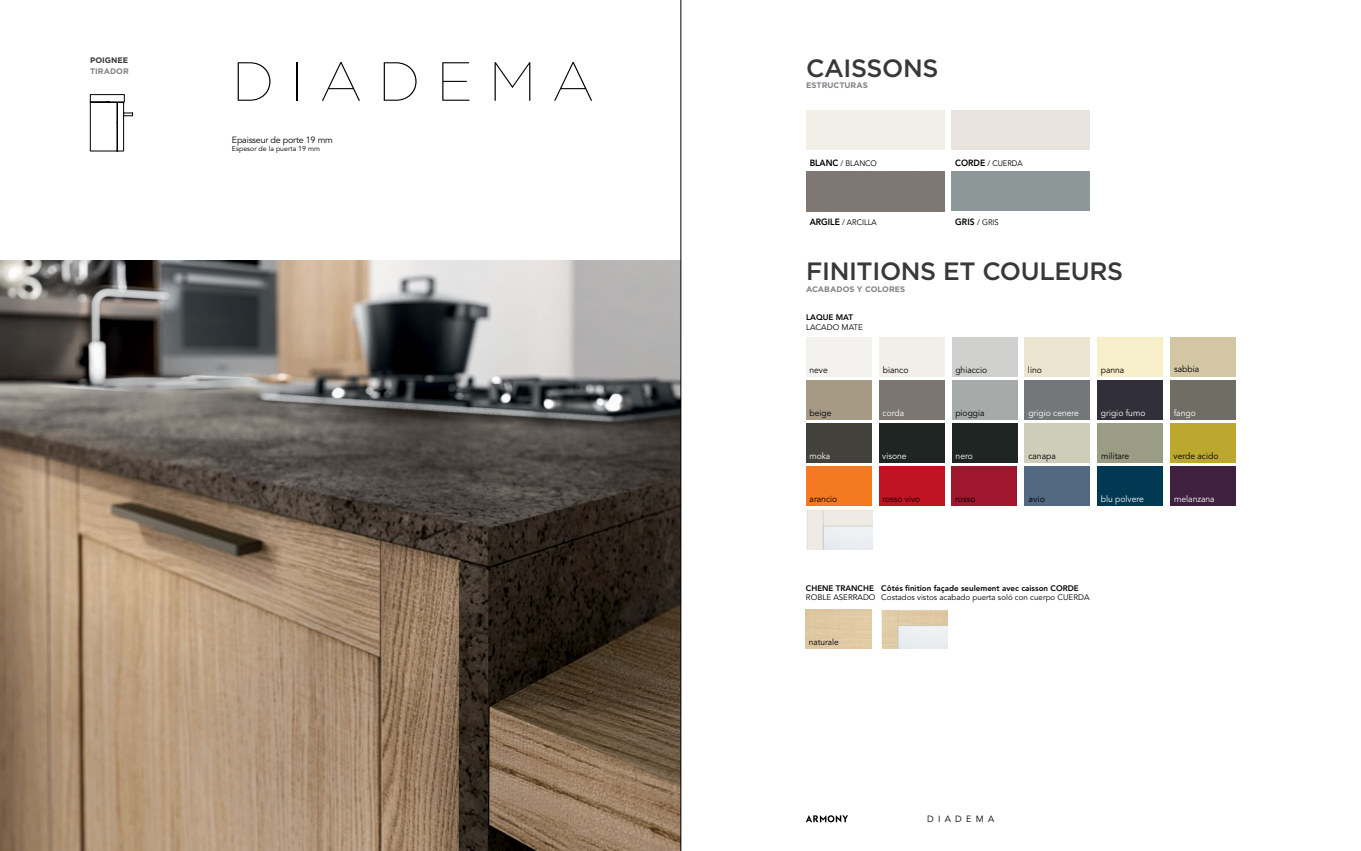
<style>
.page{position:relative;width:1361px;height:851px;background:#fff}
.page>*{position:absolute;margin:0;border:0;box-sizing:border-box;transform-origin:0 0}
.t1{font:100 55px "Gotham";letter-spacing:.29em;color:#000}
.t2{font:500 25px "Gotham";letter-spacing:-.015em;color:#383839}
.t3{font:9px "Avenir LT Std";color:#000;scale:.95 1}
.t4{font:9px "Avenir LT Std";color:#fff;scale:.95 1}
.t5{font:9px "Avenir LT Std";letter-spacing:-.025em;color:#000}
.t6{font:9px "Avenir LT Std";letter-spacing:.47em;color:#000}
.t7{font:9px "Avenir LT Std";color:#000}
.t8{font:8.7px "Avenir LT Std";color:#000;scale:.95 1}
.t9{font:8px "Avenir LT Std";color:#000}
.t10{font:800 8px "Avenir LT Std";color:#000}
.t11{font:8px "Avenir LT Std";color:#000;scale:.95 1}
.t12{font:700 8px "Gotham";color:#818385}
.t13{font:700 8px "Gotham";color:#383839}
.t14{font:7px "Avenir LT Std";color:#000}
.s1{font-weight:800;font-size:9px}
</style>
<div class="page">
<svg style="left:90px;top:94px;width:43px;height:57px"></svg>
<img style="left:0;top:260px;width:680px;height:590px">
<img style="left:806px;top:510px;width:66px;height:39px">
<div style="left:879px;top:337px;width:65px;height:39px;background:#f2eee8"></div>
<div style="left:806px;top:337px;width:66px;height:39px;background:#f4f2ef"></div>
<div style="left:1024px;top:337px;width:66px;height:39px;background:#ebe4d0"></div>
<div style="left:1170px;top:337px;width:65px;height:39px;background:#d3c6a3"></div>
<div style="left:951px;top:337px;width:66px;height:39px;background:#d0d1cf"></div>
<div style="left:1097px;top:337px;width:66px;height:39px;background:#f7efc9"></div>
<div style="left:806px;top:380px;width:66px;height:39px;background:#a79a84"></div>
<div style="left:951px;top:423px;width:66px;height:39px;background:#1e2522"></div>
<div style="left:1097px;top:380px;width:66px;height:39px;background:#312f39"></div>
<div style="left:952px;top:380px;width:65px;height:39px;background:#a6aba9"></div>
<div style="left:1170px;top:380px;width:66px;height:39px;background:#706d65"></div>
<div style="left:879px;top:423px;width:65px;height:39px;background:#1e2522"></div>
<div style="left:1024px;top:380px;width:66px;height:39px;background:#737779"></div>
<div style="left:806px;top:423px;width:66px;height:39px;background:#43413b"></div>
<div style="left:879px;top:380px;width:65px;height:39px;background:#7b7770"></div>
<div style="left:1024px;top:423px;width:66px;height:39px;background:#cdceba"></div>
<div style="left:806px;top:466px;width:65px;height:39px;background:#f47920"></div>
<div style="left:1097px;top:423px;width:66px;height:39px;background:#9a9d83"></div>
<div style="left:879px;top:466px;width:65px;height:39px;background:#c01324"></div>
<div style="left:951px;top:466px;width:66px;height:39px;background:#9e172e"></div>
<div style="left:1170px;top:423px;width:65px;height:39px;background:#bca82f"></div>
<div style="left:1024px;top:466px;width:66px;height:39px;background:#536881"></div>
<div style="left:1097px;top:466px;width:66px;height:39px;background:#003951"></div>
<div style="left:1170px;top:466px;width:66px;height:39px;background:#3f203f"></div>
<img style="left:881px;top:609px;width:66px;height:39px">
<svg style="left:806px;top:815px;width:42px;height:7px"></svg>
<div style="left:806px;top:110px;width:138px;height:40px;background:#f2eee8"></div>
<div style="left:951px;top:110px;width:139px;height:40px;background:#e8e3de"></div>
<div style="left:951px;top:171px;width:139px;height:40px;background:#8d9798"></div>
<hr style="left:680px;top:0;width:1px;height:850px;background:#000">
<p class="t13" style="left:90px;top:55px;width:40px">POIGNEE</p>
<p class="t12" style="left:90px;top:66px;width:40px">TIRADOR</p>
<h1 class="t1" style="left:232px;top:47px;width:364px">DIADEMA</h1>
<p class="t5" style="left:232px;top:135px;width:102px">Epaisseur de porte 19 mm</p>
<p class="t14" style="left:232px;top:145px;width:90px">Espesor de la puerta 19 mm</p>
<h2 class="t2" style="left:806px;top:51px;width:134px">CAISSONS</h2>
<p class="t12" style="left:806px;top:80px;width:63px">ESTRUCTURAS</p>
<p class="t11" style="left:809px;top:158px;width:72px"><span class="s1">BLANC</span> / BLANCO</p>
<p class="t11" style="left:955px;top:158px;width:73px"><span class="s1">CORDE</span> / CUERDA</p>
<p class="t11" style="left:809px;top:218px;width:72px"><span class="s1">ARGILE</span> / ARCILLA</p>
<p class="t11" style="left:955px;top:218px;width:47px"><span class="s1">GRIS</span> / GRIS</p>
<h2 class="t2" style="left:806px;top:255px;width:318px">FINITIONS ET COULEURS</h2>
<p class="t12" style="left:806px;top:283px;width:101px">ACABADOS Y COLORES</p>
<p class="t10" style="left:806px;top:312px;width:48px">LAQUE MAT</p>
<p class="t9" style="left:806px;top:322px;width:58px">LACADO MATE</p>
<p class="t3" style="left:809px;top:364px;width:21px">neve</p>
<p class="t3" style="left:883px;top:364px;width:29px">bianco</p>
<p class="t3" style="left:955px;top:364px;width:35px">ghiaccio</p>
<p class="t3" style="left:1028px;top:364px;width:16px">lino</p>
<p class="t3" style="left:1100px;top:364px;width:26px">panna</p>
<p class="t3" style="left:1174px;top:364px;width:28px">sabbia</p>
<p class="t3" style="left:809px;top:407px;width:25px">beige</p>
<p class="t4" style="left:882px;top:407px;width:24px">corda</p>
<p class="t3" style="left:955px;top:407px;width:32px">pioggia</p>
<p class="t4" style="left:1028px;top:407px;width:55px">grigio cenere</p>
<p class="t4" style="left:1101px;top:407px;width:48px">grigio fumo</p>
<p class="t4" style="left:1173px;top:407px;width:25px">fango</p>
<p class="t4" style="left:809px;top:451px;width:24px">moka</p>
<p class="t4" style="left:882px;top:451px;width:27px">visone</p>
<p class="t4" style="left:955px;top:451px;width:20px">nero</p>
<p class="t3" style="left:1028px;top:451px;width:30px">canapa</p>
<p class="t3" style="left:1101px;top:451px;width:31px">militare</p>
<p class="t3" style="left:1173px;top:451px;width:49px">verde acido</p>
<p class="t3" style="left:809px;top:494px;width:31px">arancio</p>
<p class="t3" style="left:882px;top:494px;width:41px">rosso vivo</p>
<p class="t3" style="left:955px;top:494px;width:23px">rosso</p>
<p class="t7" style="left:1028px;top:494px;width:18px">avio</p>
<p class="t4" style="left:1101px;top:494px;width:47px">blu polvere</p>
<p class="t4" style="left:1174px;top:494px;width:44px">melanzana</p>
<p class="t10" style="left:881px;top:583px;width:199px">Côtés finition façade seulement avec caisson CORDE</p>
<p class="t9" style="left:881px;top:592px;width:210px">Costados vistos acabado puerta soló con cuerpo CUERDA</p>
<p class="t10" style="left:806px;top:583px;width:69px">CHENE TRANCHE</p>
<p class="t9" style="left:806px;top:592px;width:71px">ROBLE ASERRADO</p>
<p class="t8" style="left:809px;top:637px;width:33px">naturale</p>
<p class="t6" style="left:927px;top:813px;width:68px">DIADEMA</p>
</div>
